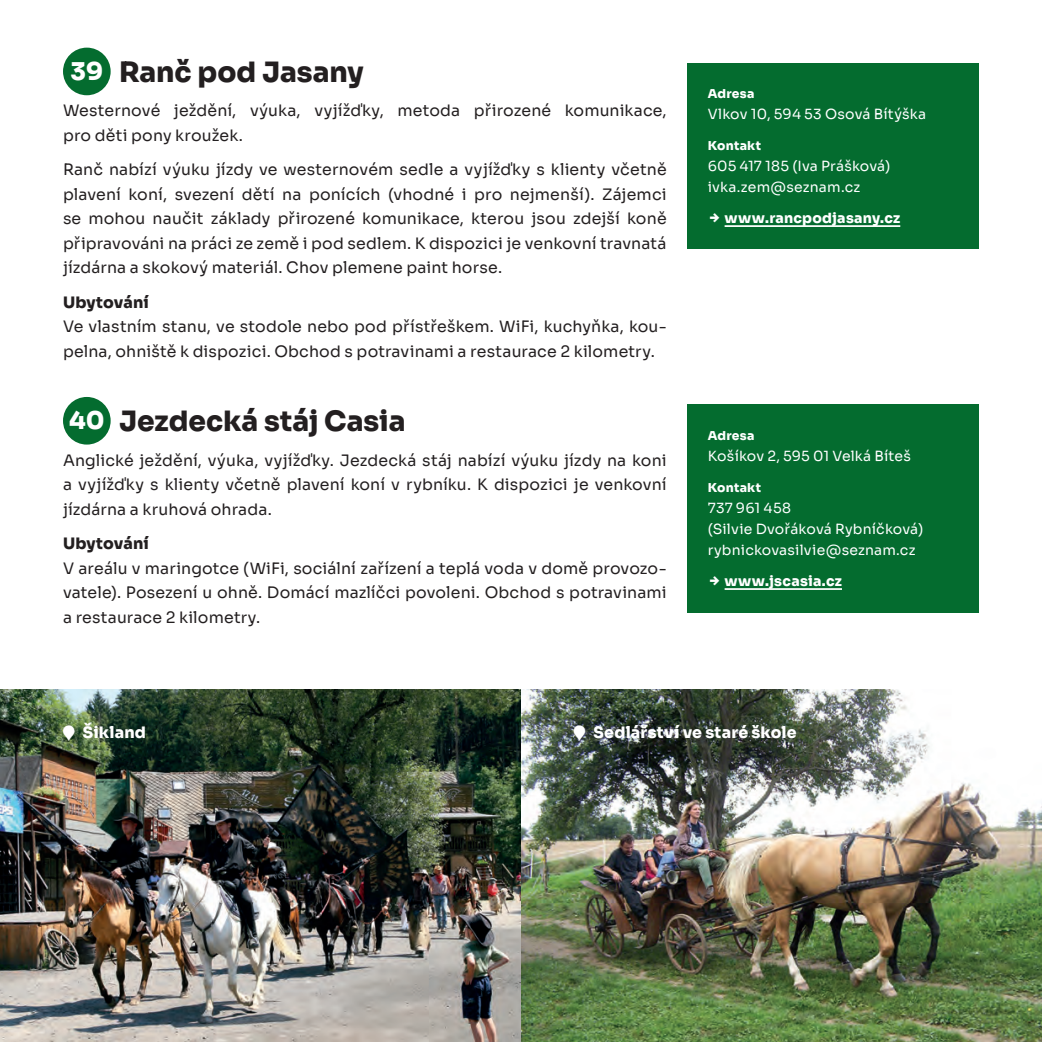
<style>
.page{position:relative;width:1042px;height:1042px;background:#fff}
.page>*{position:absolute;margin:0;border:0;box-sizing:border-box;transform-origin:0 0}
.t1{font:700 28px "Vysocina Sora";color:#231f20}
.t2{font:700 24.5px "Vysocina Sora";color:#fff}
.t3{font:15.75px/24.5px "Vysocina Sora";letter-spacing:.01em;color:#231f20;text-align:justify}
.t4{font:700 15.75px "Vysocina Sora";letter-spacing:.01em;color:#fff}
.t5{font:700 15.75px "Vysocina Sora";letter-spacing:.01em;color:#231f20}
.t6{font:14px/21px "Vysocina Sora";letter-spacing:.01em;color:#fff}
.t7{font:700 14px "Vysocina Sora";letter-spacing:.02em;color:#fff}
.t8{font:700 12.25px "Vysocina Sora";letter-spacing:.02em;color:#fff}
</style>
<div class="page">
<div style="left:688px;top:63px;width:291px;height:186px;background:#046c2f"></div>
<hr style="left:724px;top:225px;width:176px;height:2px;background:#fff">
<div style="left:688px;top:404px;width:291px;height:209px;background:#046c2f"></div>
<hr style="left:724px;top:588px;width:118px;height:2px;background:#fff">
<div style="left:63px;top:48px;width:48px;height:47px;background:#046c2f;border-radius:50%"></div>
<div style="left:63px;top:397px;width:48px;height:47px;background:#046c2f;border-radius:50%"></div>
<img style="left:0;top:690px;width:1042px;height:352px">
<h1 class="t1" style="left:119px;top:55px;width:246px">Ranč pod Jasany</h1>
<p class="t3" style="left:63px;top:99px;width:605px">Westernové ježdění, výuka, vyjížďky, metoda přirozené komunikace, pro děti pony kroužek.</p>
<p class="t3" style="left:63px;top:158px;width:605px">Ranč nabízí výuku jízdy ve westernovém sedle a vyjížďky s klienty včetně plavení koní, svezení dětí na ponících (vhodné i pro nejmenší). Zájemci se mohou naučit základy přirozené komunikace, kterou jsou zdejší koně připravováni na práci ze země i pod sedlem. K dispozici je venkovní travnatá jízdárna a skokový materiál. Chov plemene paint horse.</p>
<p class="t5" style="left:63px;top:292px;width:87px">Ubytování</p>
<p class="t3" style="left:63px;top:315px;width:605px">Ve vlastním stanu, ve stodole nebo pod přístřeškem. WiFi, kuchyňka, kou&shy;pelna, ohniště k dispozici. Obchod s potravinami a restaurace 2 kilometry.</p>
<h2 class="t2" style="left:71px;top:56px;width:34px">39</h2>
<h1 class="t1" style="left:119px;top:404px;width:288px">Jezdecká stáj Casia</h1>
<p class="t3" style="left:63px;top:448px;width:605px">Anglické ježdění, výuka, vyjížďky. Jezdecká stáj nabízí výuku jízdy na koni a vyjížďky s klienty včetně plavení koní v rybníku. K dispozici je venkovní jízdárna a kruhová ohrada.</p>
<p class="t5" style="left:63px;top:534px;width:87px">Ubytování</p>
<p class="t3" style="left:63px;top:556px;width:605px">V areálu v maringotce (WiFi, sociální zařízení a teplá voda v domě provozo&shy;vatele). Posezení u ohně. Domácí mazlíčci povoleni. Obchod s potravinami a restaurace 2 kilometry.</p>
<h2 class="t2" style="left:69px;top:405px;width:37px">40</h2>
<p class="t8" style="left:708px;top:86px;width:48px">Adresa</p>
<p class="t6" style="left:708px;top:103px;width:220px">Vlkov 10, 594 53 Osová Bítýška</p>
<p class="t8" style="left:708px;top:138px;width:55px">Kontakt</p>
<p class="t6" style="left:708px;top:155px;width:184px">605 417 185 (Iva Prášková) ivka.zem@seznam.cz</p>
<p class="t7" style="left:724px;top:209px;width:177px">www.rancpodjasany.cz</p>
<p class="t8" style="left:708px;top:428px;width:48px">Adresa</p>
<p class="t6" style="left:708px;top:445px;width:205px">Košíkov 2, 595 01 Velká Bíteš</p>
<p class="t8" style="left:708px;top:480px;width:55px">Kontakt</p>
<p class="t6" style="left:708px;top:497px;width:217px">737 961 458<br>(Silvie Dvořáková Rybníčková) rybnickovasilvie@seznam.cz</p>
<p class="t7" style="left:724px;top:572px;width:119px">www.jscasia.cz</p>
<p class="t4" style="left:63px;top:723px;width:84px">® Šikland</p>
<p class="t4" style="left:574px;top:723px;width:224px">® Sedlářství ve staré škole</p>
</div>
